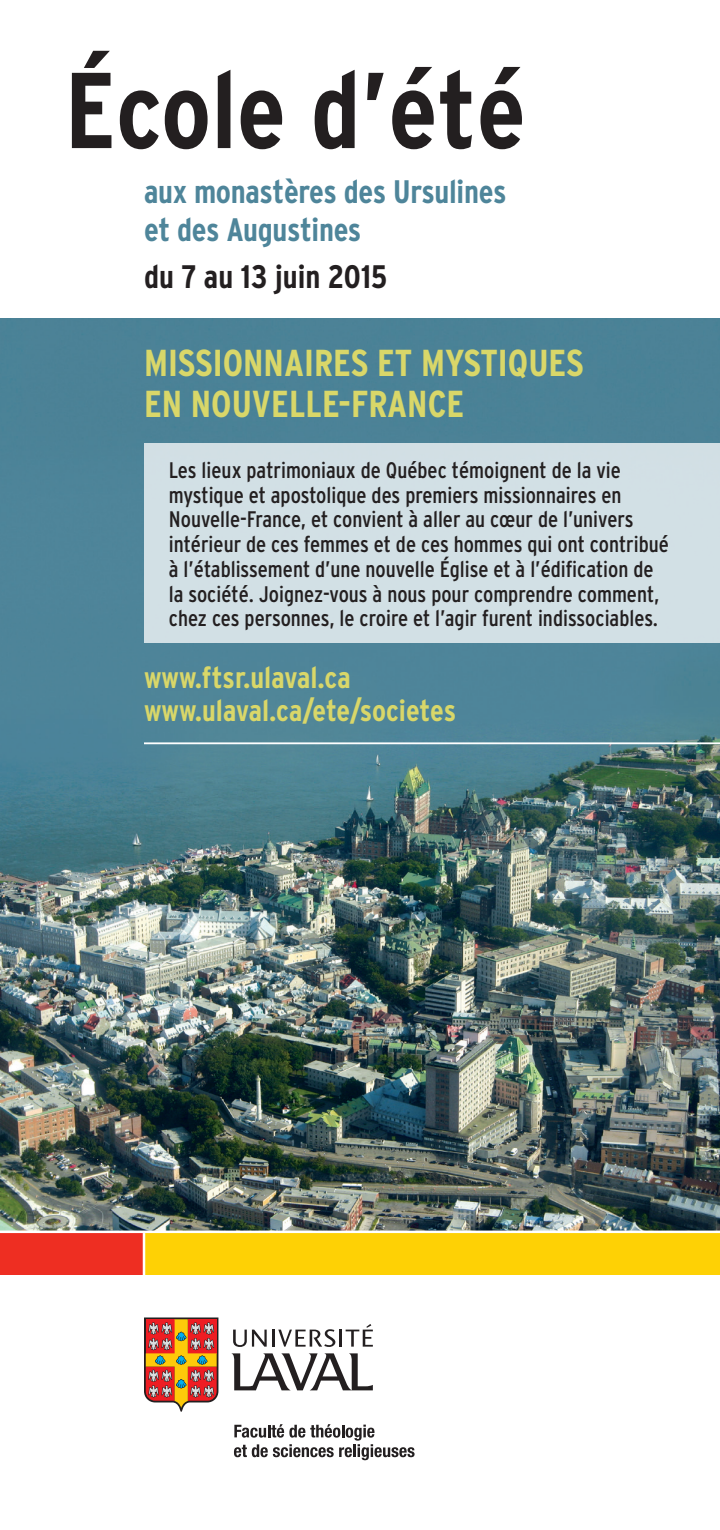
<style>
.page{position:relative;width:720px;height:1530px;background:#fff}
.page>*{position:absolute;margin:0;border:0;box-sizing:border-box;transform-origin:0 0}
.t1{font:700 condensed 107.5px "Interstate";color:#231f20}
.t2{font:700 condensed 37.5px/41.2px "Interstate";color:#d9d769}
.t3{font:700 condensed 32.5px/37.5px "Interstate";letter-spacing:-.01em;color:#4e859a}
.t4{font:700 condensed 32.5px "Interstate";color:#231f20}
.t5{font:700 condensed 30px/32.5px "Interstate";color:#d9d769}
.t6{font:condensed 22.5px/24.8px "Interstate";color:#231f20}
</style>
<div class="page">
<img style="left:0;top:319px;width:720px;height:912px">
<div style="left:144px;top:1233px;width:576px;height:42px;background:#fed105"></div>
<div style="left:0;top:1233px;width:144px;height:42px;background:#ee2e22"></div>
<hr style="left:143px;top:1233px;width:2px;height:42px;background:#fff">
<svg style="left:233px;top:1330px;width:34px;height:17px"></svg>
<hr style="left:272px;top:1330px;width:3px;height:17px;background:#231f20">
<svg style="left:278px;top:1324px;width:95px;height:23px"></svg>
<svg style="left:232px;top:1353px;width:141px;height:37px"></svg>
<svg style="left:144px;top:1318px;width:74px;height:94px;background:#c7744e"></svg>
<svg style="left:234px;top:1424px;width:181px;height:36px"></svg>
<div style="left:144px;top:443px;width:576px;height:200px;background:#d2e0e5"></div>
<hr style="left:144px;top:742px;width:576px;height:2px;background:#fff">
<p class="t1" style="left:65px;top:50px;width:462px">École d’été</p>
<p class="t3" style="left:144px;top:173px;width:364px">aux monastères des Ursulines et des Augustines</p>
<p class="t4" style="left:144px;top:259px;width:245px">du 7 au 13 juin 2015</p>
<p class="t2" style="left:144px;top:341px;width:441px">MISSIONNAIRES ET MYSTIQUES<br>EN NOUVELLE-FRANCE</p>
<p class="t6" style="left:169px;top:458px;width:502px">Les lieux patrimoniaux de Québec témoignent de la vie mystique et apostolique des premiers missionnaires en Nouvelle-France, et convient à aller au cœur de l’univers intérieur de ces femmes et de ces hommes qui ont contribué à l’établissement d’une nouvelle Église et à l’édification de la société. Joignez-vous à nous pour comprendre comment, chez ces personnes, le croire et l’agir furent indissociables.</p>
<p class="t5" style="left:144px;top:661px;width:314px">www.ftsr.ulaval.ca www.ulaval.ca/ete/societes</p>
</div>
